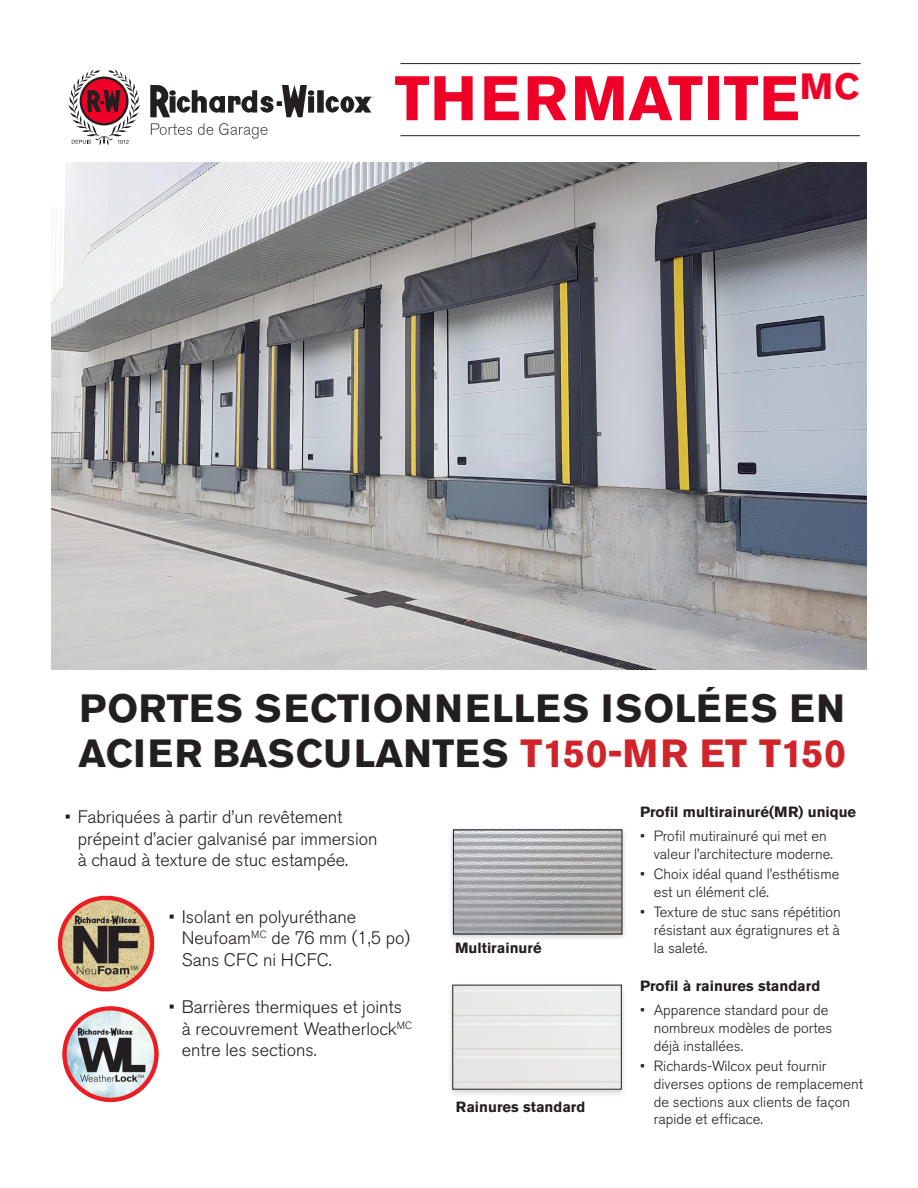
<style>
.page{position:relative;width:918px;height:1188px;background:#fff}
.page>*{position:absolute;margin:0;border:0;box-sizing:border-box;transform-origin:0 0}
.t1{font:700 62.25px "Akzidenz Grotesk Pro";letter-spacing:.01em;color:#ef0027}
.t2{font:700 39px/45px "Akzidenz Grotesk Pro";letter-spacing:.01em;color:#231f20}
.t3{font:300 18px/21.6px "Akzidenz Grotesk Pro";color:#231f20}
.t4{font:300 14.7px/17.7px "Akzidenz Grotesk Pro";color:#231f20}
.Diagram_Labels{font:700 14.7px "Akzidenz Grotesk Pro";color:#231f20}
.s1{color:#d1232a}
</style>
<div class="page">
<div style="left:78px;top:686px;width:768px;height:82px;background:#231f20;opacity:.1"></div>
<div style="left:448px;top:827px;width:180px;height:116px;background:#231f20;opacity:.2"></div>
<img style="left:455px;top:832px;width:165px;height:100px">
<div style="left:447px;top:982px;width:180px;height:116px;background:#231f20;opacity:.2"></div>
<img style="left:454px;top:987px;width:166px;height:101px">
<div style="left:452px;top:985px;width:170px;height:105px;border:1px solid #231f20"></div>
<img style="left:57px;top:895px;width:98px;height:97px">
<img style="left:62px;top:1006px;width:97px;height:96px">
<hr style="left:400px;top:135px;width:460px;height:1px;background:#231f20">
<div style="left:394px;top:73px;width:466px;height:48px;background:#231f20;opacity:.1"></div>
<hr style="left:400px;top:63px;width:461px;height:1px;background:#231f20">
<svg style="left:150px;top:85px;width:20px;height:32px"></svg>
<div style="left:170px;top:96px;width:6px;height:17px;background:#231f20"></div>
<svg style="left:169px;top:90px;width:7px;height:6px"></svg>
<div style="left:317px;top:90px;width:7px;height:23px;background:#231f20"></div>
<svg style="left:177px;top:85px;width:137px;height:32px"></svg>
<svg style="left:68px;top:70px;width:72px;height:75px"></svg>
<svg style="left:326px;top:96px;width:48px;height:17px"></svg>
<svg style="left:151px;top:123px;width:41px;height:12px"></svg>
<svg style="left:198px;top:123px;width:15px;height:12px"></svg>
<svg style="left:219px;top:123px;width:49px;height:16px"></svg>
<img style="left:52px;top:162px;width:814px;height:508px">
<p class="t1" style="left:395px;top:58px;width:467px">THERMATITE<sup>MC</sup></p>
<p class="t2" style="left:79px;top:685px;width:769px">PORTES SECTIONNELLES ISOLÉES EN<br>ACIER BASCULANTES <span class="s1">T150-MR ET T150</span></p>
<p class="Diagram_Labels" style="left:640px;top:802px;width:218px">Profil multirainuré(MR) unique</p>
<p class="t4" style="left:654px;top:827px;width:181px;text-indent:-14px">• Profil mutirainuré qui met en valeur l’architecture moderne.</p>
<p class="t4" style="left:654px;top:865px;width:187px;text-indent:-14px">• Choix idéal quand l’esthétisme est un élément clé.</p>
<p class="t4" style="left:654px;top:903px;width:189px;text-align:justify;text-indent:-14px">• Texture de stuc sans répétition résistant aux égratignures et à la saleté.</p>
<p class="Diagram_Labels" style="left:640px;top:976px;width:182px">Profil à rainures standard</p>
<p class="t4" style="left:654px;top:1001px;width:180px;text-indent:-14px">• Apparence standard pour de nombreux modèles de portes déjà installées.</p>
<p class="t4" style="left:654px;top:1057px;width:211px;text-indent:-14px">• Richards-Wilcox peut fournir diverses options de remplacement de sections aux clients de façon rapide et efficace.</p>
<p class="t3" style="left:78px;top:806px;width:301px;text-indent:-13px">• Fabriquées à partir d’un revêtement prépeint d’acier galvanisé par immersion à chaud à texture de stuc estampée.</p>
<p class="t3" style="left:182px;top:906px;width:230px;text-indent:-13px">• Isolant en polyuréthane<br>Neufoam<sup>MC</sup> de 76 mm (1,5 po)<br>Sans CFC ni HCFC.</p>
<p class="t3" style="left:182px;top:996px;width:232px;text-indent:-13px">• Barrières thermiques et joints à recouvrement Weatherlock<sup>MC </sup>entre les sections.</p>
<p class="Diagram_Labels" style="left:455px;top:938px;width:88px">Multirainuré</p>
<p class="Diagram_Labels" style="left:456px;top:1097px;width:131px">Rainures standard</p>
</div>
